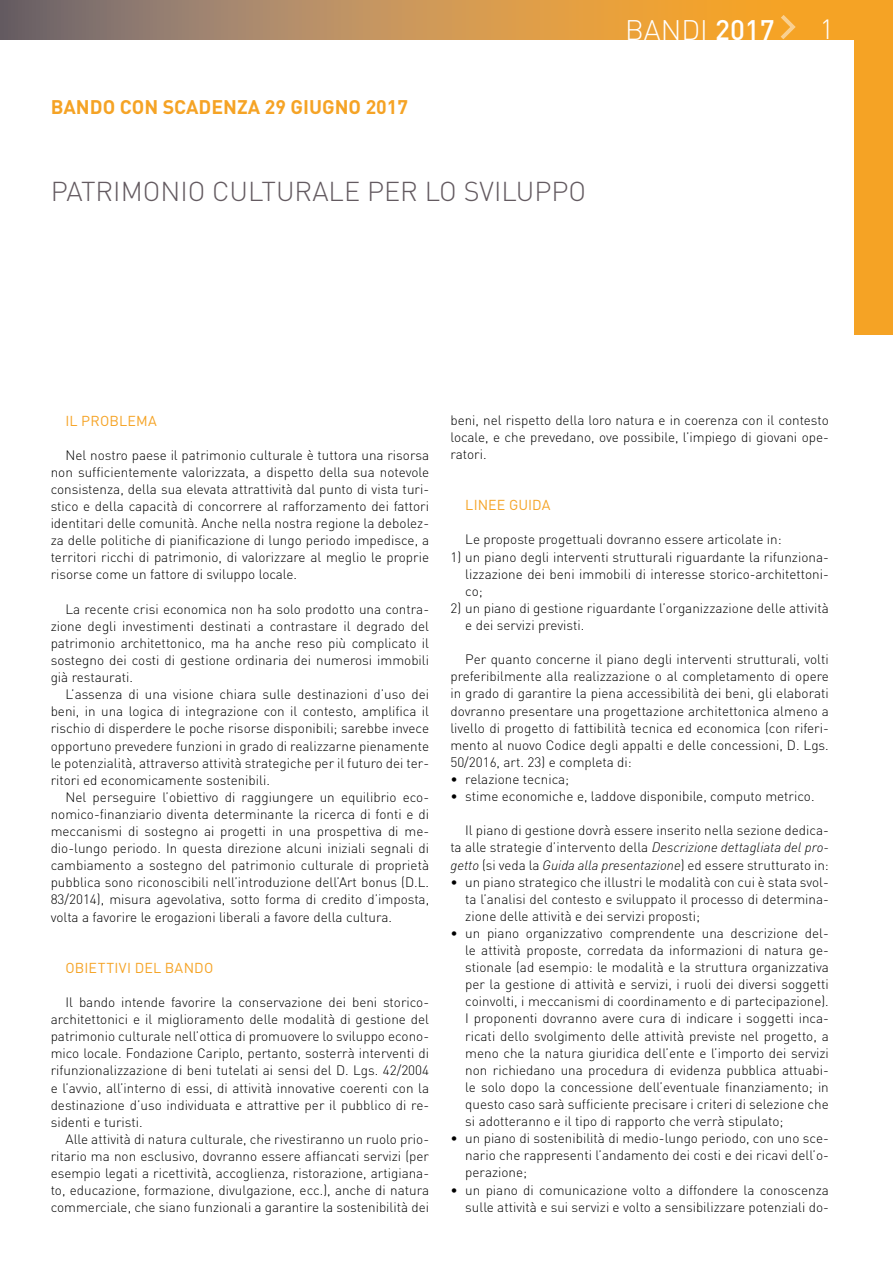
<style>
.page{position:relative;width:893px;height:1263px;background:#fff}
.page>*{position:absolute;margin:0;border:0;box-sizing:border-box;transform-origin:0 0}
.t1{font:300 27.9px "DIN";color:#fff}
.t2{font:300 27.45px "DIN";color:#fff}
.t3{font:300 27px "DIN";color:#635a60}
.t4{font:700 19.5px "DIN";color:#f5a325}
.t5{font:14.25px "DIN";letter-spacing:.01em;color:#f5a325}
.t6{font:300 13.5px/17.1px "DIN";color:#000;text-align:justify}
.s1{font-weight:500}
.s2{font-style:italic}
</style>
<div class="page">
<svg style="left:0;top:0;width:855px;height:39px;background:#c39051"></svg>
<svg style="left:781px;top:15px;width:15px;height:24px"></svg>
<div style="left:855px;top:0;width:38px;height:335px;background:#f5a325"></div>
<h3 class="t4" style="left:51px;top:94px;width:359px">BANDO CON SCADENZA 29 GIUGNO 2017</h3>
<h3 class="t3" style="left:51px;top:175px;width:537px">PATRIMONIO CULTURALE PER LO SVILUPPO</h3>
<h1 class="t1" style="left:625px;top:13px;width:151px">BANDI <span class="s1">2017</span></h1>
<h2 class="t2" style="left:820px;top:13px;width:16px">1</h2>
<p class="t5" style="left:66px;top:411px;width:93px">IL PROBLEMA</p>
<p class="t6" style="left:51px;top:446px;width:380px;text-indent:15px">Nel nostro paese il patrimonio culturale è tuttora una risorsa non sufficientemente valorizzata, a dispetto della sua notevole consistenza, della sua elevata attrattività dal punto di vista turi&shy;stico e della capacità di concorrere al rafforzamento dei fattori identitari delle comunità. Anche nella nostra regione la debolez&shy;za delle politiche di pianificazione di lungo periodo impedisce, a territori ricchi di patrimonio, di valorizzare al meglio le proprie risorse come un fattore di sviluppo locale.</p>
<p class="t6" style="left:51px;top:600px;width:380px;text-indent:15px">La recente crisi economica non ha solo prodotto una contra&shy;zione degli investimenti destinati a contrastare il degrado del patrimonio architettonico, ma ha anche reso più complicato il sostegno dei costi di gestione ordinaria dei numerosi immobili già restaurati.</p>
<p class="t6" style="left:51px;top:686px;width:380px;text-indent:15px">L’assenza di una visione chiara sulle destinazioni d’uso dei beni, in una logica di integrazione con il contesto, amplifica il rischio di disperdere le poche risorse disponibili; sarebbe invece opportuno prevedere funzioni in grado di realizzarne pienamente le potenzialità, attraverso attività strategiche per il futuro dei ter&shy;ritori ed economicamente sostenibili.</p>
<p class="t6" style="left:51px;top:788px;width:380px;text-indent:15px">Nel perseguire l’obiettivo di raggiungere un equilibrio eco&shy;nomico-finanziario diventa determinante la ricerca di fonti e di meccanismi di sostegno ai progetti in una prospettiva di me&shy;dio-lungo periodo. In questa direzione alcuni iniziali segnali di cambiamento a sostegno del patrimonio culturale di proprietà pubblica sono riconoscibili nell’introduzione dell’Art bonus (D.L.<br>83/2014), misura agevolativa, sotto forma di credito d’imposta, volta a favorire le erogazioni liberali a favore della cultura.</p>
<p class="t5" style="left:66px;top:959px;width:149px">OBIETTIVI DEL BANDO</p>
<p class="t6" style="left:51px;top:993px;width:380px;text-indent:15px">Il bando intende favorire la conservazione dei beni storico&shy;architettonici e il miglioramento delle modalità di gestione del patrimonio culturale nell’ottica di promuovere lo sviluppo econo&shy;mico locale. Fondazione Cariplo, pertanto, sosterrà interventi di rifunzionalizzazione di beni tutelati ai sensi del D. Lgs. 42/2004 e l’avvio, all’interno di essi, di attività innovative coerenti con la destinazione d’uso individuata e attrattive per il pubblico di re&shy;sidenti e turisti.</p>
<p class="t6" style="left:51px;top:1130px;width:380px;text-indent:15px">Alle attività di natura culturale, che rivestiranno un ruolo prio&shy;ritario ma non esclusivo, dovranno essere affiancati servizi (per esempio legati a ricettività, accoglienza, ristorazione, artigiana&shy;to, educazione, formazione, divulgazione, ecc.), anche di natura commerciale, che siano funzionali a garantire la sostenibilità dei</p>
<p class="t6" style="left:450px;top:411px;width:380px">beni, nel rispetto della loro natura e in coerenza con il contesto locale, e che prevedano, ove possibile, l’impiego di giovani ope&shy;ratori.</p>
<p class="t5" style="left:465px;top:496px;width:87px">LINEE GUIDA</p>
<p class="t6" style="left:465px;top:531px;width:318px">Le proposte progettuali dovranno essere articolate in:</p>
<p class="t6" style="left:465px;top:548px;width:365px;text-indent:-15px">1) un piano degli interventi strutturali riguardante la rifunziona&shy;lizzazione dei beni immobili di interesse storico-architettoni&shy;co;</p>
<p class="t6" style="left:465px;top:599px;width:365px;text-indent:-15px">2) un piano di gestione riguardante l’organizzazione delle attività e dei servizi previsti.</p>
<p class="t6" style="left:450px;top:651px;width:380px;text-indent:15px">Per quanto concerne il piano degli interventi strutturali, volti preferibilmente alla realizzazione o al completamento di opere in grado di garantire la piena accessibilità dei beni, gli elaborati dovranno presentare una progettazione architettonica almeno a livello di progetto di fattibilità tecnica ed economica (con riferi&shy;mento al nuovo Codice degli appalti e delle concessioni, D. Lgs.<br>50/2016, art. 23) e completa di:</p>
<p class="t6" style="left:450px;top:770px;width:120px">• relazione tecnica;</p>
<p class="t6" style="left:450px;top:787px;width:366px">• stime economiche e, laddove disponibile, computo metrico.</p>
<p class="t6" style="left:450px;top:822px;width:380px;text-indent:15px">Il piano di gestione dovrà essere inserito nella sezione dedica&shy;ta alle strategie d’intervento della <span class="s2">Descrizione dettagliata del pro&shy;getto</span> (si veda la <span class="s2">Guida alla presentazione</span>) ed essere strutturato in:</p>
<p class="t6" style="left:465px;top:873px;width:365px;text-indent:-15px">• un piano strategico che illustri le modalità con cui è stata svol&shy;ta l’analisi del contesto e sviluppato il processo di determina&shy;zione delle attività e dei servizi proposti;</p>
<p class="t6" style="left:465px;top:924px;width:365px;text-indent:-15px">• un piano organizzativo comprendente una descrizione del&shy;le attività proposte, corredata da informazioni di natura ge&shy;stionale (ad esempio: le modalità e la struttura organizzativa per la gestione di attività e servizi, i ruoli dei diversi soggetti coinvolti, i meccanismi di coordinamento e di partecipazione).<br>I proponenti dovranno avere cura di indicare i soggetti inca&shy;ricati dello svolgimento delle attività previste nel progetto, a meno che la natura giuridica dell’ente e l’importo dei servizi non richiedano una procedura di evidenza pubblica attuabi&shy;le solo dopo la concessione dell’eventuale finanziamento; in questo caso sarà sufficiente precisare i criteri di selezione che si adotteranno e il tipo di rapporto che verrà stipulato;</p>
<p class="t6" style="left:465px;top:1130px;width:365px;text-indent:-15px">• un piano di sostenibilità di medio-lungo periodo, con uno sce&shy;nario che rappresenti l’andamento dei costi e dei ricavi dell’o&shy;perazione;</p>
<p class="t6" style="left:450px;top:1181px;width:380px;text-align:right">• un piano di comunicazione volto a diffondere la conoscenza sulle attività e sui servizi e volto a sensibilizzare potenziali do-</p>
</div>
